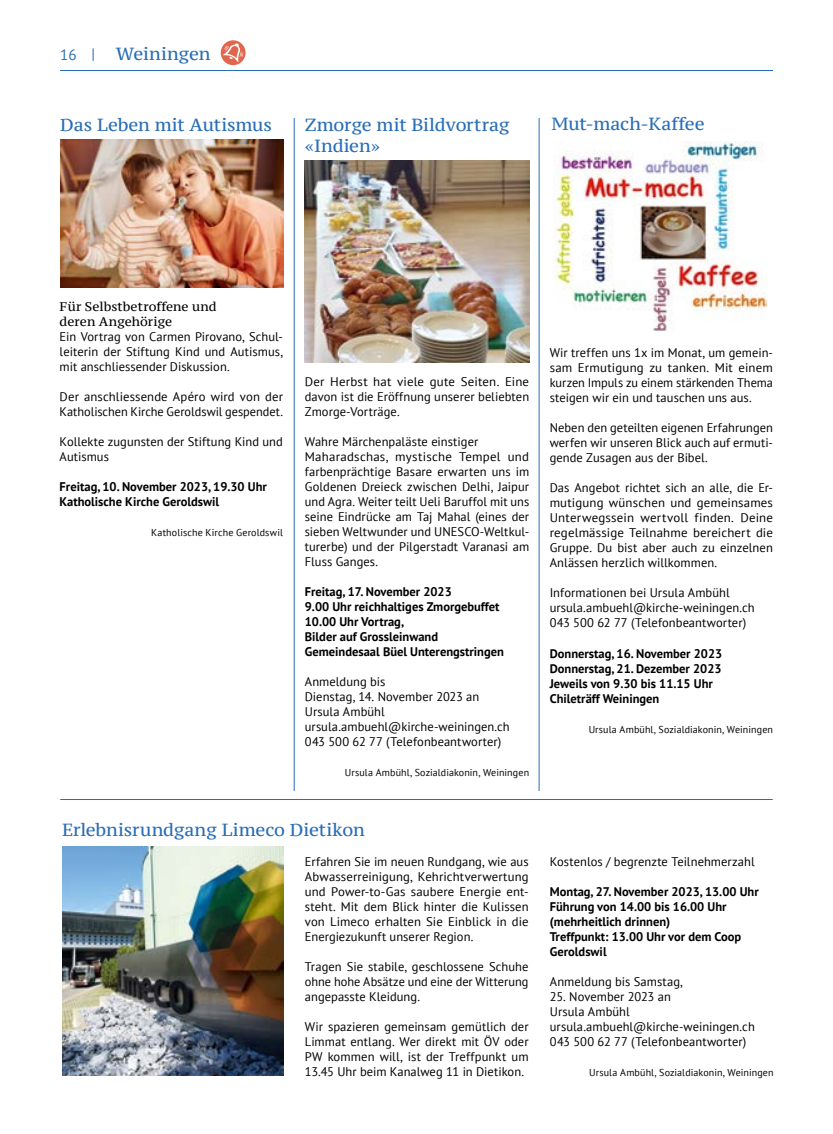
<style>
.page{position:relative;width:833px;height:1134px;background:#fff}
.page>*{position:absolute;margin:0;border:0;box-sizing:border-box;transform-origin:0 0}
.t1{font:17.5px/21px "PT Serif Caption";letter-spacing:-.005em;color:#286db5}
.t2{font:15px "PT Sans";color:#286db5}
.t3{font:12.5px/15px "PT Sans";letter-spacing:.005em;color:#000;text-align:justify}
.t4{font:700 12.5px/15px "PT Sans";color:#000}
.t5{font:12.5px/15px "PT Serif Caption";color:#000}
.t6{font:10px "PT Sans";letter-spacing:.01em;color:#000}
</style>
<div class="page">
<hr style="left:60px;top:70px;width:713px;height:1px;background:#286db5">
<img style="left:554px;top:141px;width:212px;height:190px">
<svg style="left:221px;top:40px;width:24px;height:25px"></svg>
<svg style="left:223px;top:43px;width:20px;height:19px"></svg>
<img style="left:62px;top:846px;width:221px;height:230px">
<img style="left:60px;top:139px;width:223px;height:149px">
<img style="left:305px;top:160px;width:224px;height:203px">
<hr style="left:60px;top:799px;width:712px;height:1px;background:#286db5">
<hr style="left:294px;top:118px;width:1px;height:673px;background:#286db5">
<hr style="left:539px;top:118px;width:1px;height:673px;background:#286db5">
<p class="t2" style="left:60px;top:45px;width:36px">16 |</p>
<h1 class="t1" style="left:116px;top:43px;width:96px">Weiningen</h1>
<h1 class="t1" style="left:60px;top:114px;width:213px">Das Leben mit Autismus</h1>
<h1 class="t1" style="left:305px;top:114px;width:206px">Zmorge mit Bildvortrag «Indien»</h1>
<h1 class="t1" style="left:551px;top:113px;width:155px">Mut-mach-Kaffee</h1>
<p class="t5" style="left:60px;top:299px;width:158px">Für Selbstbetroffene und deren Angehörige</p>
<p class="t3" style="left:60px;top:328px;width:225px">Ein Vortrag von Carmen Pirovano, Schul&shy;leiterin der Stiftung Kind und Autismus, mit anschliessender Diskussion.</p>
<p class="t3" style="left:60px;top:388px;width:225px">Der anschliessende Apéro wird von der<br>Katholischen Kirche Geroldswil gespendet.</p>
<p class="t3" style="left:60px;top:433px;width:225px">Kollekte zugunsten der Stiftung Kind und<br>Autismus</p>
<p class="t4" style="left:60px;top:479px;width:209px">Freitag, 10. November 2023, 19.30 Uhr<br>Katholische Kirche Geroldswil</p>
<p class="t6" style="left:151px;top:526px;width:133px">Katholische Kirche Geroldswil</p>
<p class="t3" style="left:305px;top:374px;width:226px">Der Herbst hat viele gute Seiten. Eine davon ist die Eröffnung unserer beliebten Zmorge-Vorträge.</p>
<p class="t3" style="left:305px;top:434px;width:226px;text-align:left">Wahre Märchenpaläste einstiger Maharadschas, mystische Tempel und farbenprächtige Basare erwarten uns im Goldenen Dreieck zwischen Delhi, Jaipur und Agra. Weiter teilt Ueli Baruffol mit uns seine Eindrücke am Taj Mahal (eines der sieben Weltwunder und UNESCO-Weltkul&shy;turerbe) und der Pilgerstadt Varanasi am Fluss Ganges.</p>
<p class="t4" style="left:305px;top:584px;width:201px">Freitag, 17. November 2023<br>9.00 Uhr reichhaltiges Zmorgebuffet<br>10.00 Uhr Vortrag,<br>Bilder auf Grossleinwand<br>Gemeindesaal Büel Unterengstringen</p>
<p class="t3" style="left:305px;top:674px;width:206px;text-align:left">Anmeldung bis<br>Dienstag, 14. November 2023 an<br>Ursula Ambühl ursula.ambuehl@kirche-weiningen.ch<br>043 500 62 77 (Telefonbeantworter)</p>
<p class="t6" style="left:345px;top:766px;width:186px">Ursula Ambühl, Sozialdiakonin, Weiningen</p>
<h1 class="t1" style="left:62px;top:819px;width:304px">Erlebnisrundgang Limeco Dietikon</h1>
<p class="t3" style="left:305px;top:854px;width:225px">Erfahren Sie im neuen Rundgang, wie aus Abwasserreinigung, Kehrichtverwertung und Power-to-Gas saubere Energie ent&shy;steht. Mit dem Blick hinter die Kulissen von Limeco erhalten Sie Einblick in die Energiezukunft unserer Region.</p>
<p class="t3" style="left:305px;top:959px;width:225px">Tragen Sie stabile, geschlossene Schuhe ohne hohe Absätze und eine der Witterung angepasste Kleidung.</p>
<p class="t3" style="left:305px;top:1019px;width:225px">Wir spazieren gemeinsam gemütlich der Limmat entlang. Wer direkt mit ÖV oder PW kommen will, ist der Treffpunkt um 13.45 Uhr beim Kanalweg 11 in Dietikon.</p>
<p class="t3" style="left:550px;top:345px;width:225px">Wir treffen uns 1x im Monat, um gemein&shy;sam Ermutigung zu tanken. Mit einem kurzen Impuls zu einem stärkenden Thema steigen wir ein und tauschen uns aus.</p>
<p class="t3" style="left:550px;top:420px;width:225px">Neben den geteilten eigenen Erfahrungen werfen wir unseren Blick auch auf ermuti&shy;gende Zusagen aus der Bibel.</p>
<p class="t3" style="left:550px;top:480px;width:225px">Das Angebot richtet sich an alle, die Er&shy;mutigung wünschen und gemeinsames Unterwegssein wertvoll finden. Deine regelmässige Teilnahme bereichert die Gruppe. Du bist aber auch zu einzelnen Anlässen herzlich willkommen.</p>
<p class="t3" style="left:550px;top:585px;width:206px;text-align:left">Informationen bei Ursula Ambühl ursula.ambuehl@kirche-weiningen.ch<br>043 500 62 77 (Telefonbeantworter)</p>
<p class="t4" style="left:550px;top:646px;width:174px">Donnerstag, 16. November 2023<br>Donnerstag, 21. Dezember 2023<br>Jeweils von 9.30 bis 11.15 Uhr<br>Chileträff Weiningen</p>
<p class="t6" style="left:588px;top:723px;width:186px">Ursula Ambühl, Sozialdiakonin, Weiningen</p>
<p class="t3" style="left:550px;top:854px;width:206px">Kostenlos / begrenzte Teilnehmerzahl</p>
<p class="t4" style="left:550px;top:884px;width:210px">Montag, 27. November 2023, 13.00 Uhr<br>Führung von 14.00 bis 16.00 Uhr (mehrheitlich drinnen)<br>Treffpunkt: 13.00 Uhr vor dem Coop<br>Geroldswil</p>
<p class="t3" style="left:550px;top:974px;width:134px">Anmeldung bis Samstag,</p>
<p class="t3" style="left:550px;top:989px;width:206px;text-align:left">25. November 2023 an<br>Ursula Ambühl ursula.ambuehl@kirche-weiningen.ch<br>043 500 62 77 (Telefonbeantworter)</p>
<p class="t6" style="left:589px;top:1066px;width:186px">Ursula Ambühl, Sozialdiakonin, Weiningen</p>
</div>
